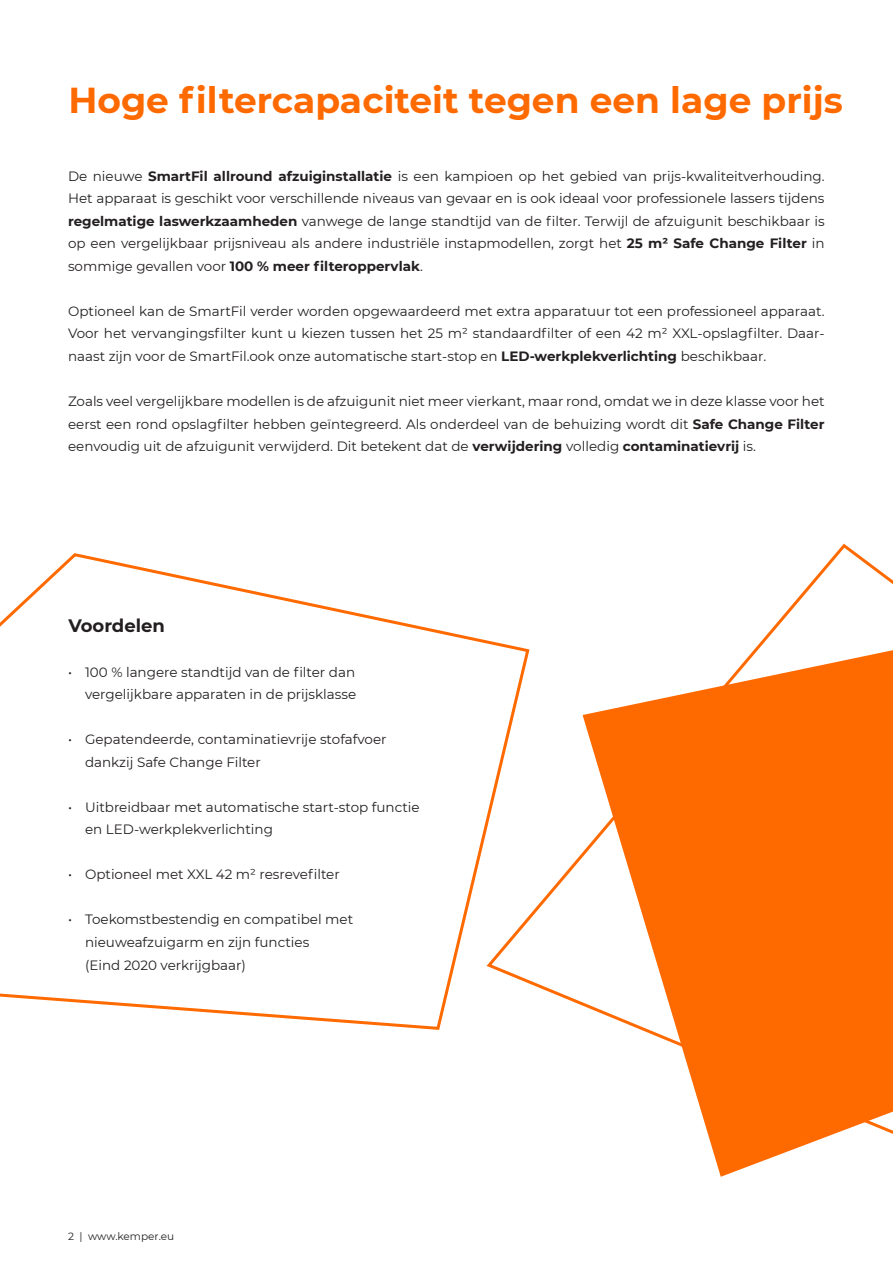
<style>
.page{position:relative;width:893px;height:1263px;background:#fff}
.page>*{position:absolute;margin:0;border:0;box-sizing:border-box;transform-origin:0 0}
.t1{font:700 36px "Montserrat";color:#ff6a00}
.t2{font:700 18px "Montserrat";color:#231f20}
.t3{font:13.5px/22.5px "Montserrat";color:#231f20;text-align:justify}
.t4{font:10.5px "Montserrat";color:#231f20}
.s1{font-weight:700}
</style>
<div class="page">
<svg style="left:531px;top:543px;width:361px;height:463px"></svg>
<svg style="left:583px;top:650px;width:309px;height:527px;fill:#ff6a00"></svg>
<svg style="left:0;top:553px;width:531px;height:477px"></svg>
<h1 class="t1" style="left:68px;top:74px;width:776px">Hoge filtercapaciteit tegen een lage prijs</h1>
<p class="t3" style="left:68px;top:164px;width:758px">De nieuwe <span class="s1">SmartFil allround afzuiginstallatie</span> is een kampioen op het gebied van prijs-kwaliteitverhouding.<br>Het apparaat is geschikt voor verschillende niveaus van gevaar en is ook ideaal voor professionele lassers tijdens <span class="s1">regelmatige laswerkzaamheden</span> vanwege de lange standtijd van de filter. Terwijl de afzuigunit beschikbaar is op een vergelijkbaar prijsniveau als andere industriële instapmodellen, zorgt het <span class="s1">25 m² Safe Change Filter</span> in sommige gevallen voor <span class="s1">100 % meer filteroppervlak</span>.</p>
<p class="t3" style="left:68px;top:299px;width:758px">Optioneel kan de SmartFil verder worden opgewaardeerd met extra apparatuur tot een professioneel apparaat.<br>Voor het vervangingsfilter kunt u kiezen tussen het 25 m² standaardfilter of een 42 m² XXL-opslagfilter. Daar&shy;naast zijn voor de SmartFil.ook onze automatische start-stop en <span class="s1">LED-werkplekverlichting</span> beschikbaar.</p>
<p class="t3" style="left:68px;top:390px;width:758px">Zoals veel vergelijkbare modellen is de afzuigunit niet meer vierkant, maar rond, omdat we in deze klasse voor het eerst een rond opslagfilter hebben geïntegreerd. Als onderdeel van de behuizing wordt dit <span class="s1">Safe Change Filter </span>eenvoudig uit de afzuigunit verwijderd. Dit betekent dat de <span class="s1">verwijdering</span> volledig <span class="s1">contaminatievrij</span> is.</p>
<h2 class="t2" style="left:68px;top:612px;width:98px">Voordelen</h2>
<p class="t3" style="left:68px;top:660px;width:290px;text-align:right">• 100 % langere standtijd van de filter dan vergelijkbare apparaten in de prijsklasse</p>
<p class="t3" style="left:85px;top:728px;width:303px;text-indent:-17px">• Gepatendeerde, contaminatievrije stofafvoer dankzij Safe Change Filter</p>
<p class="t3" style="left:85px;top:795px;width:336px;text-indent:-17px">• Uitbreidbaar met automatische start-stop functie en LED-werkplekverlichting</p>
<p class="t3" style="left:68px;top:863px;width:273px">• Optioneel met XXL 42 m² resrevefilter</p>
<p class="t3" style="left:85px;top:908px;width:270px;text-align:left;text-indent:-17px">• Toekomstbestendig en compatibel met nieuweafzuigarm en zijn functies<br>(Eind 2020 verkrijgbaar)</p>
<p class="t4" style="left:68px;top:1229px;width:108px">2 | www.kemper.eu</p>
</div>
